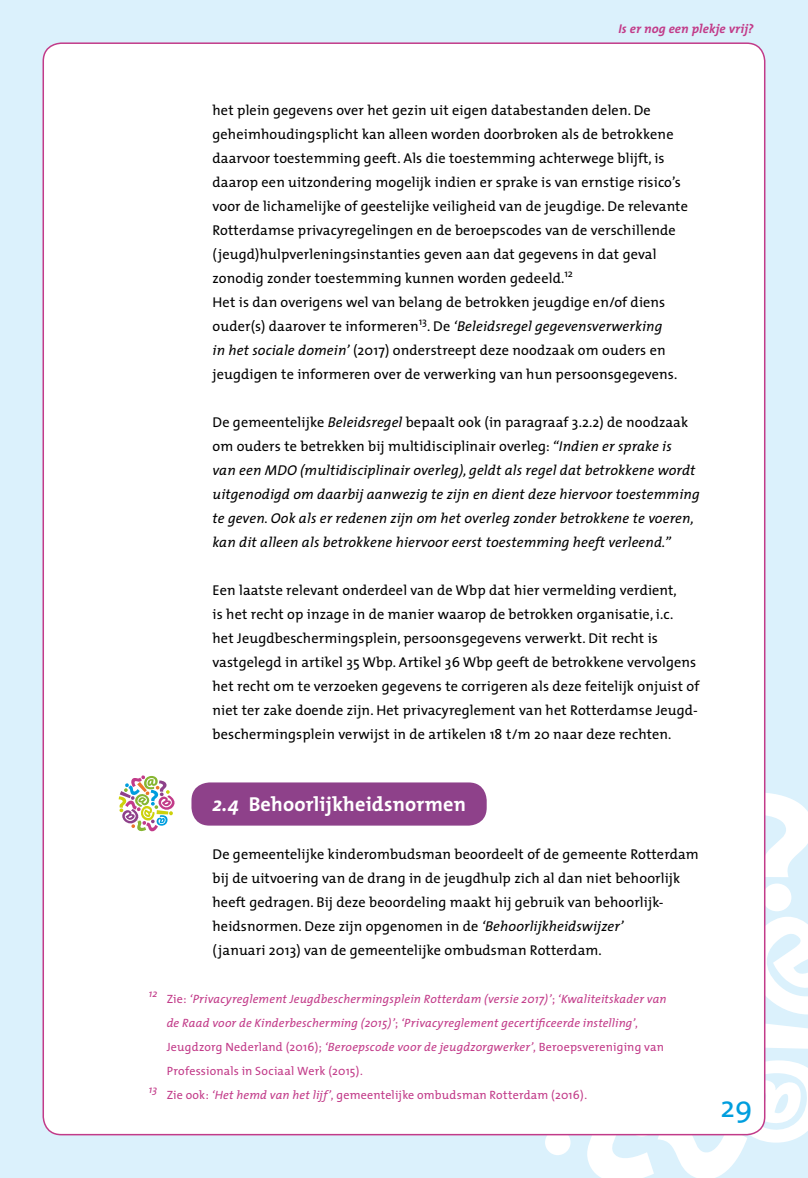
<style>
.page{position:relative;width:808px;height:1178px;background:#dbf1fc}
.page>*{position:absolute;margin:0;border:0;box-sizing:border-box;transform-origin:0 0}
.t1{font:30px "The Mix";color:#009ede}
.t2{font:700 20.25px "The Mix";letter-spacing:.01em;color:#fff}
.t3{font:14.25px/24px "The Mix";letter-spacing:.01em;color:#000}
.t4{font:italic 14.25px/24px "The Mix";letter-spacing:.01em;color:#000}
.t5{font:italic 700 12.75px "The Mix";letter-spacing:.01em;color:#c23b89}
.t6{font:italic 12px/24px "The Mix";letter-spacing:.015em;color:#c23b89}
.t7{font:12px "The Mix";letter-spacing:.015em;color:#c23b89}
.t8{font:italic 10.5px "The Mix";color:#c23b89}
.s1{font-style:italic}
.s2{font-style:normal}
</style>
<div class="page">
<div style="left:545px;top:1129px;width:25px;height:26px;background:#fff;border-radius:50%"></div>
<svg style="left:765px;top:792px;width:43px;height:262px"></svg>
<svg style="left:575px;top:1060px;width:233px;height:118px"></svg>
<div style="left:43px;top:43px;width:722px;height:1091px;background:#fff;border-radius:18px"></div>
<div style="left:191px;top:782px;width:296px;height:43px;background:#8e418a;border-radius:18px"></div>
<svg style="left:118px;top:775px;width:57px;height:57px"></svg>
<p class="t5" style="left:618px;top:18px;width:137px">Is er nog een plekje vrij?</p>
<p class="t3" style="left:213px;top:97px;width:477px">het plein gegevens over het gezin uit eigen databestanden delen. De geheimhoudingsplicht kan alleen worden doorbroken als de betrokkene daarvoor toestemming geeft. Als die toestemming achterwege blijft, is daarop een uitzondering mogelijk indien er sprake is van ernstige risico’s voor de lichamelijke of geestelijke veiligheid van de jeugdige. De relevante Rotterdamse privacyregelingen en de beroepscodes van de verschillende (jeugd)hulpverleningsinstanties geven aan dat gegevens in dat geval zonodig zonder toestemming kunnen worden gedeeld.<sup>12<br></sup>Het is dan overigens wel van belang de betrokken jeugdige en/of diens ouder(s) daarover te informeren<sup>13</sup>. De <span class="s1">‘Beleidsregel gegevensverwerking<br>in het sociale domein’</span> (2017) onderstreept deze noodzaak om ouders en jeugdigen te informeren over de verwerking van hun persoonsgegevens.</p>
<p class="t4" style="left:213px;top:409px;width:489px"><span class="s2">De gemeentelijke</span> Beleidsregel <span class="s2">bepaalt ook (in paragraaf 3.2.2) de noodzaak om ouders te betrekken bij multidisciplinair overleg:</span> “Indien er sprake is<br>van een MDO (multidisciplinair overleg), geldt als regel dat betrokkene wordt uitgenodigd om daarbij aanwezig te zijn en dient deze hiervoor toestemming te geven. Ook als er redenen zijn om het overleg zonder betrokkene te voeren, kan dit alleen als betrokkene hiervoor eerst toestemming heeft verleend.”</p>
<p class="t3" style="left:213px;top:577px;width:488px">Een laatste relevant onderdeel van de Wbp dat hier vermelding verdient,<br>is het recht op inzage in de manier waarop de betrokken organisatie, i.c.<br>het Jeugdbeschermingsplein, persoonsgegevens verwerkt. Dit recht is vastgelegd in artikel 35 Wbp. Artikel 36 Wbp geeft de betrokkene vervolgens het recht om te verzoeken gegevens te corrigeren als deze feitelijk onjuist of niet ter zake doende zijn. Het privacyreglement van het Rotterdamse Jeugd&shy;beschermingsplein verwijst in de artikelen 18 t/m 20 naar deze rechten.</p>
<h2 class="t2" style="left:213px;top:787px;width:255px"><span class="s1">2.4</span> Behoorlijkheidsnormen</h2>
<p class="t3" style="left:213px;top:841px;width:488px">De gemeentelijke kinderombudsman beoordeelt of de gemeente Rotterdam bij de uitvoering van de drang in de jeugdhulp zich al dan niet behoorlijk heeft gedragen. Bij deze beoordeling maakt hij gebruik van behoorlijk&shy;heidsnormen. Deze zijn opgenomen in de <span class="s1">‘Behoorlijkheidswijzer’<br></span>(januari 2013) van de gemeentelijke ombudsman Rotterdam.</p>
<p class="t8" style="left:149px;top:985px;width:10px">12</p>
<p class="t6" style="left:167px;top:987px;width:501px"><span class="s2">Zie:</span> ‘Privacyreglement Jeugdbeschermingsplein Rotterdam (versie 2017)’<span class="s2">;</span> ‘Kwaliteitskader van de Raad voor de Kinderbescherming (2015)’<span class="s2">;</span> ‘Privacyreglement gecertificeerde instelling’<span class="s2">, Jeugdzorg Nederland (2016);</span> ‘Beroepscode voor de jeugdzorgwerker’<span class="s2">, Beroepsvereniging van Professionals in Sociaal Werk (2015).</span></p>
<p class="t8" style="left:149px;top:1081px;width:10px">13</p>
<p class="t7" style="left:167px;top:1085px;width:422px">Zie ook: <span class="s1">‘Het hemd van het lijf’</span>, gemeentelijke ombudsman Rotterdam (2016).</p>
<h1 class="t1" style="left:720px;top:1082px;width:34px">29</h1>
</div>
